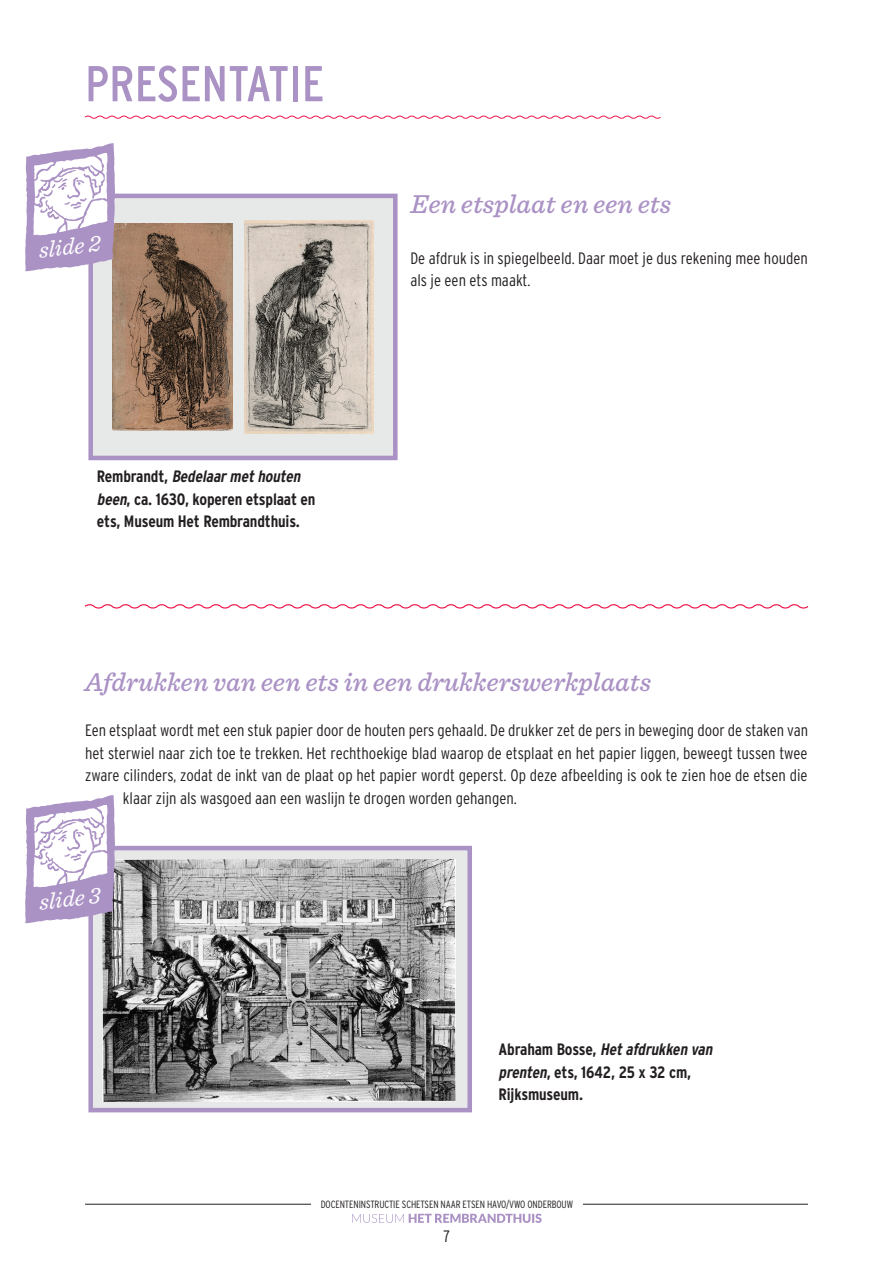
<style>
.page{position:relative;width:893px;height:1263px;background:#fff}
.page>*{position:absolute;margin:0;border:0;box-sizing:border-box;transform-origin:0 0}
.kop-groen{font:condensed 50.25px "Interstate";color:#ab92c5}
.slide-kop{font:italic 500 27px "Sentinel";color:#ab92c5}
.platte_tekst{font:italic 23.4px "Sentinel";color:#fff}
.platte_tekst-2{font:300 condensed 16.5px/22.5px "Interstate";color:#231f20}
.platte_tekst-3{font:700 condensed 16.5px/22.5px "Interstate";letter-spacing:-.01em;color:#231f20}
.t1{font:300 condensed 10.5px "Interstate";letter-spacing:-.01em;color:#231f20}
.s1{font-style:italic}
</style>
<div class="page">
<hr style="left:85px;top:1204px;width:723px;height:1px;background:#231f20">
<div style="left:311px;top:1199px;width:272px;height:54px;background:#fff"></div>
<svg style="left:352px;top:1213px;width:190px;height:10px"></svg>
<svg style="left:84px;top:115px;width:577px;height:4px"></svg>
<svg style="left:84px;top:604px;width:725px;height:5px"></svg>
<div style="left:88px;top:194px;width:310px;height:266px;background:#e7e8e8;border:5px solid #ab92c5"></div>
<div style="left:88px;top:846px;width:384px;height:266px;background:#e7e8e8;border:5px solid #ab92c5"></div>
<img style="left:113px;top:223px;width:119px;height:208px">
<img style="left:244px;top:220px;width:129px;height:214px">
<svg style="left:25px;top:143px;width:91px;height:128px"></svg>
<img style="left:102px;top:859px;width:354px;height:242px">
<svg style="left:25px;top:795px;width:91px;height:128px"></svg>
<p class="kop-groen" style="left:85px;top:56px;width:241px">PRESENTATIE</p>
<p class="platte_tekst" style="left:36px;top:233px;width:64px;rotate:-7deg">slide 2</p>
<p class="platte_tekst-3" style="left:97px;top:465px;width:220px">R e m b ra n d t , <span class="s1">Bedelaarmethouten been</span>, ca. 1630, koperen etsplaat en ets, Museum Het Rembrandthuis.</p>
<p class="slide-kop" style="left:410px;top:184px;width:262px">Een etsplaat en een ets</p>
<p class="platte_tekst-2" style="left:410px;top:246px;width:399px">De afdruk is in spiegelbeeld. Daar moet je dus rekening mee houden als je een ets maakt.</p>
<p class="slide-kop" style="left:85px;top:661px;width:568px">Afdrukken van een ets in een drukkerswerkplaats</p>
<p class="platte_tekst-2" style="left:85px;top:719px;width:725px">Een etsplaat wordt met een stuk papier door de houten pers gehaald. De drukker zet de pers in beweging door de staken van</p>
<p class="platte_tekst-2" style="left:85px;top:741px;width:724px">het sterwiel naar zich toe te trekken. Het rechthoekige blad waarop de etsplaat en het papier liggen, beweegt tussen twee</p>
<p class="platte_tekst-2" style="left:85px;top:764px;width:724px">zware cilinders, zodat de inkt van de plaat op het papier wordt geperst. Op deze afbeelding is ook te zien hoe de etsen die</p>
<p class="platte_tekst-2" style="left:123px;top:786px;width:395px">klaar zijn als wasgoed aan een waslijn te drogen worden gehangen.</p>
<p class="platte_tekst" style="left:36px;top:885px;width:63px;rotate:-7deg">slide 3</p>
<p class="platte_tekst-3" style="left:499px;top:1038px;width:218px">A b ra h a m B o s s e , <span class="s1">Hetafdrukken van prenten</span>, ets, 1642, 25 x 32 cm,<br>Rijksmuseum.</p>
<p class="t1" style="left:321px;top:1198px;width:254px">DOCENTENINSTRUCTIE SCHETSEN NAAR ETSEN HAVO/VWO ONDERBOUW</p>
<p class="platte_tekst-2" style="left:444px;top:1225px;width:8px">7</p>
</div>
